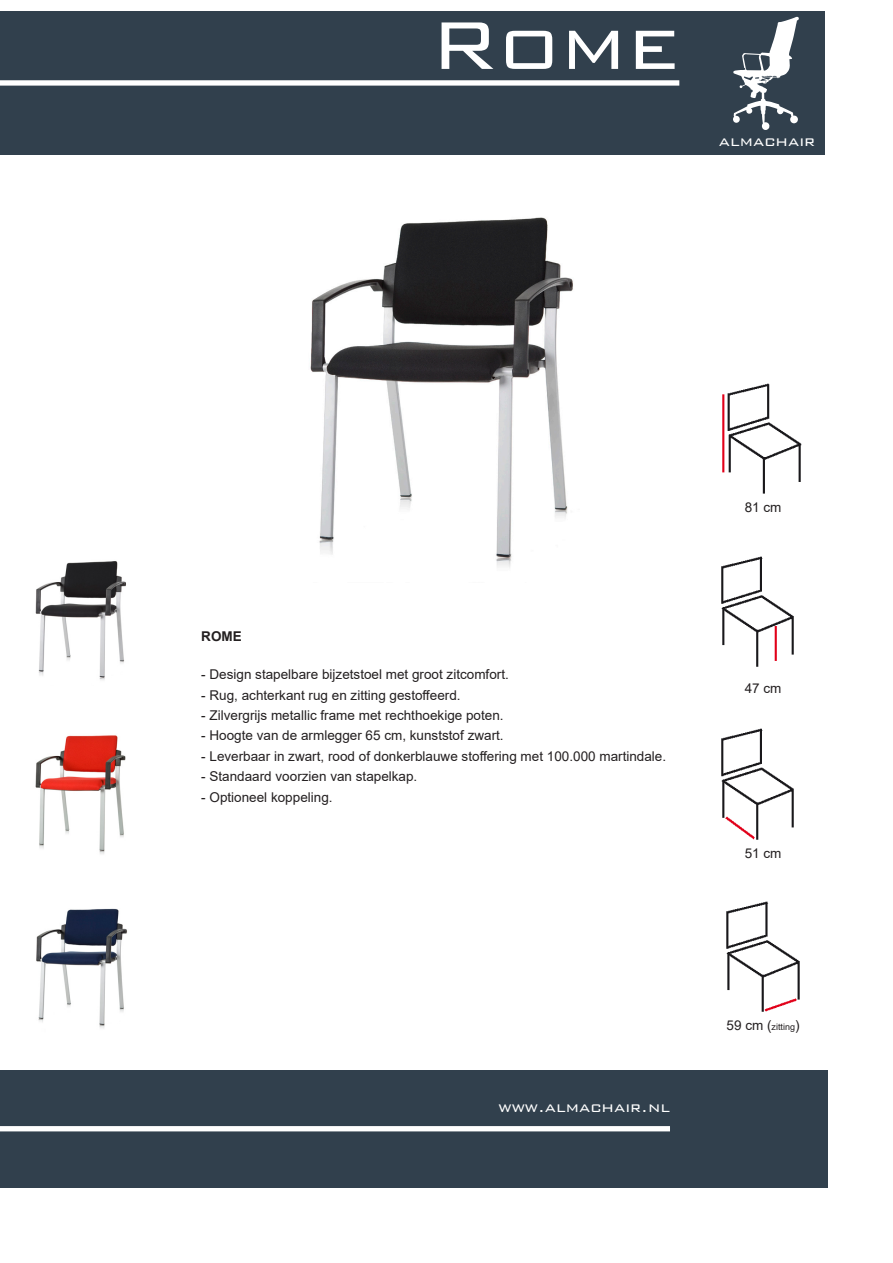
<style>
.page{position:relative;width:893px;height:1263px;background:#fff}
.page>*{position:absolute;margin:0;border:0;box-sizing:border-box;transform-origin:0 0}
.t1{font:300 90px "Bank Gothic BT";color:#fff}
.t2{font:300 18px "Bank Gothic BT";color:#fff}
.t3{font:13.5px "Arial";color:#231f20}
.t4{font:700 13.5px "Arial";color:#231f20}
.t5{font:9px "Arial";color:#231f20}
.s1{font-size:13.5px}
</style>
<div class="page">
<div style="left:0;top:1070px;width:827px;height:117px;background:#31404d"></div>
<svg style="left:0;top:1126px;width:670px;height:5px;background:#fbfbfb"></svg>
<div style="left:0;top:11px;width:825px;height:143px;background:#31404d"></div>
<svg style="left:0;top:80px;width:679px;height:6px;background:#e8e9eb"></svg>
<svg style="left:733px;top:17px;width:66px;height:113px"></svg>
<img style="left:310px;top:217px;width:263px;height:351px">
<img style="left:35px;top:561px;width:91px;height:119px">
<img style="left:35px;top:735px;width:91px;height:119px">
<img style="left:36px;top:908px;width:91px;height:121px">
<img style="left:721px;top:728px;width:73px;height:112px">
<img style="left:726px;top:901px;width:74px;height:111px">
<img style="left:721px;top:556px;width:73px;height:111px">
<img style="left:722px;top:383px;width:80px;height:111px">
<p class="t1" style="left:429px;top:-4px;width:251px">Rome</p>
<p class="t2" style="left:719px;top:131px;width:98px">almachair</p>
<p class="t4" style="left:201px;top:627px;width:42px">ROME</p>
<p class="t3" style="left:201px;top:665px;width:309px">- Design stapelbare bijzetstoel met groot zitcomfort.</p>
<p class="t3" style="left:201px;top:685px;width:261px">- Rug, achterkant rug en zitting gestoffeerd.</p>
<p class="t3" style="left:201px;top:706px;width:304px">- Zilvergrijs metallic frame met rechthoekige poten.</p>
<p class="t3" style="left:201px;top:726px;width:304px">- Hoogte van de armlegger 65 cm, kunststof zwart.</p>
<p class="t3" style="left:201px;top:747px;width:466px">- Leverbaar in zwart, rood of donkerblauwe stoffering met 100.000 martindale.</p>
<p class="t3" style="left:201px;top:767px;width:218px">- Standaard voorzien van stapelkap.</p>
<p class="t3" style="left:201px;top:788px;width:133px">- Optioneel koppeling.</p>
<p class="t3" style="left:745px;top:498px;width:38px">81 cm</p>
<p class="t3" style="left:745px;top:678px;width:38px">47 cm</p>
<p class="t3" style="left:745px;top:844px;width:38px">51 cm</p>
<p class="t2" style="left:498px;top:1097px;width:173px">www.almachair.nl</p>
<p class="t5" style="left:727px;top:1021px;width:75px"><span class="s1">59 cm (</span>zitting<span class="s1">)</span></p>
</div>
